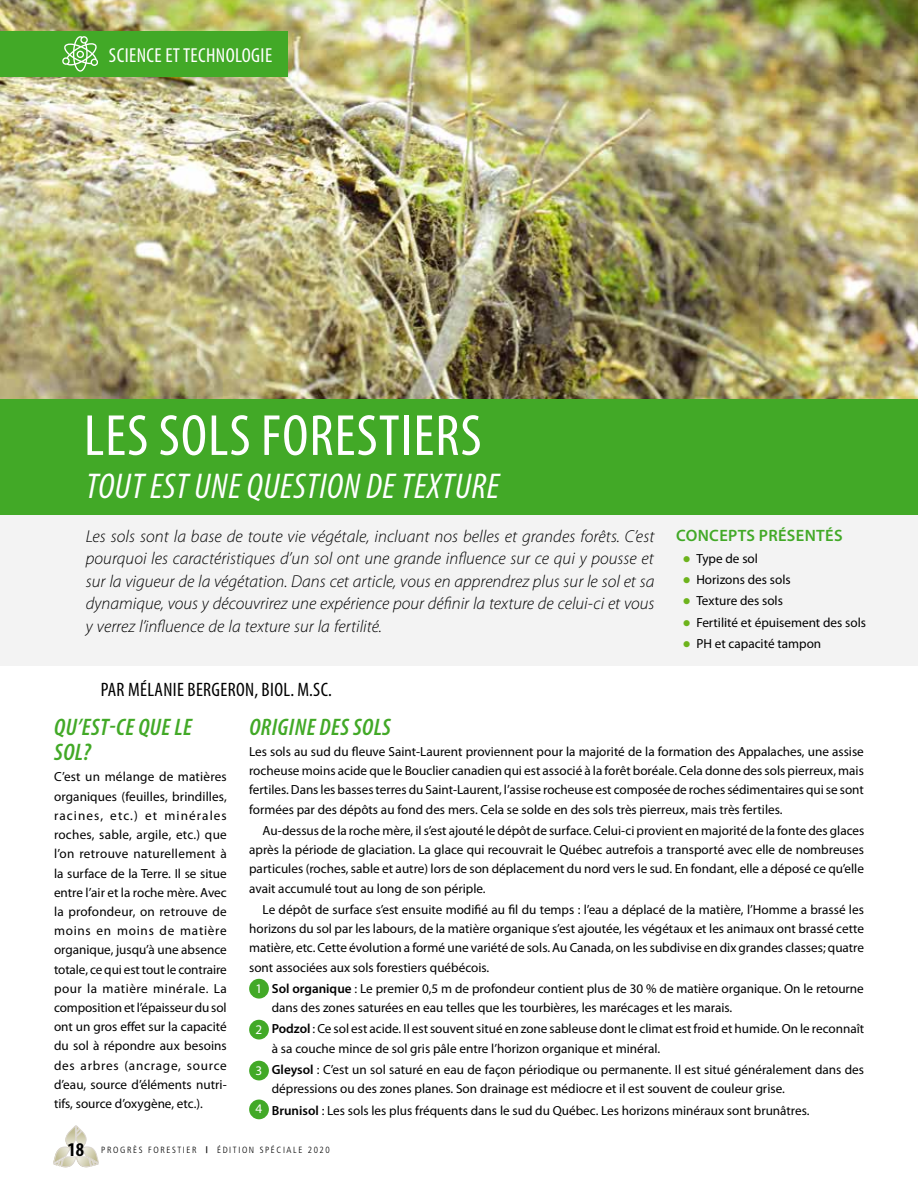
<style>
.page{position:relative;width:918px;height:1188px;background:#fff}
.page>*{position:absolute;margin:0;border:0;box-sizing:border-box;transform-origin:0 0}
.t1{font:condensed 58.5px "Myriad Pro";letter-spacing:.02em;color:#fff}
.t2{font:italic condensed 36px "Myriad Pro";letter-spacing:.02em;color:#fff}
.t3{font:italic 600 condensed 24px/25.5px "Myriad Pro";letter-spacing:.02em;color:#42a927}
.t4{font:condensed 20.25px "Myriad Pro";letter-spacing:.02em;color:#fff}
.t5{font:condensed 19.5px "Myriad Pro";letter-spacing:.02em;color:#000}
.t6{font:italic 300 17.25px/22.5px "Myriad Pro";color:#000;text-align:justify}
.t7{font:600 16.5px "Myriad Pro";letter-spacing:.02em;color:#42a927}
.t8{font:13.2px/19.2px "Myriad Pro";color:#000;text-align:justify}
.t9{font:13.2px "Myriad Pro";color:#fff}
.t10{font:300 condensed 9px "Frutiger";letter-spacing:.18em;color:#000}
.s1{font-weight:600}
.s2{font-family:"Myriad Pro";font-weight:700;font-size:19.5px}
.s3{font-weight:700;font-stretch:normal}
</style>
<div class="page">
<svg style="left:53px;top:1126px;width:46px;height:41px"></svg>
<img style="left:0;top:0;width:918px;height:399px">
<div style="left:0;top:514px;width:918px;height:151px;background:#f3f3f3"></div>
<div style="left:0;top:399px;width:918px;height:115px;background:#42a927"></div>
<div style="left:0;top:31px;width:287px;height:46px;background:#42a927"></div>
<svg style="left:62px;top:36px;width:36px;height:36px"></svg>
<div style="left:249px;top:979px;width:20px;height:20px;background:#42a927;border-radius:50%"></div>
<div style="left:249px;top:1020px;width:20px;height:20px;background:#42a927;border-radius:50%"></div>
<div style="left:249px;top:1061px;width:20px;height:19px;background:#42a927;border-radius:50%"></div>
<div style="left:249px;top:1100px;width:20px;height:19px;background:#42a927;border-radius:50%"></div>
<h3 class="t4" style="left:109px;top:43px;width:165px">SCIENCE ET TECHNOLOGIE</h3>
<h1 class="t1" style="left:84px;top:400px;width:399px">LES SOLS FORESTIERS</h1>
<h2 class="t2" style="left:86px;top:464px;width:415px">TOUT EST UNE QUESTION DE TEXTURE</h2>
<p class="t6" style="left:86px;top:525px;width:570px">Les sols sont la base de toute vie végétale, incluant nos belles et grandes forêts. C’est pourquoi les caractéristiques d’un sol ont une grande influence sur ce qui y pousse et sur la vigueur de la végétation. Dans cet article, vous en apprendrez plus sur le sol et sa dynamique, vous y découvrirez une expérience pour définir la texture de celui-ci et vous y verrez l’influence de la texture sur la fertilité.</p>
<h3 class="t5" style="left:101px;top:677px;width:233px">PAR MÉLANIE BERGERON, BIOL. M.SC.</h3>
<p class="t7" style="left:676px;top:525px;width:168px">CONCEPTS PRÉSENTÉS</p>
<p class="t8" style="left:696px;top:547px;width:171px;line-height:21.3px;text-align:left">Type de sol<br>Horizons des sols<br>Texture des sols<br>Fertilité et épuisement des sols<br>PH et capacité tampon</p>
<h3 class="t3" style="left:54px;top:714px;width:139px">QU’EST-CE QUE LE<br>SOL?</h3>
<p class="t8" style="left:54px;top:767px;width:174px">C’est un mélange de matières organiques (feuilles, brindilles, racines, etc.) et minérales roches, sable, argile, etc.) que l’on retrouve naturellement à la surface de la Terre. Il se situe entre l’air et la roche mère. Avec la profondeur, on retrouve de moins en moins de matière organique, jusqu’à une absence totale, ce qui est tout le contraire pour la matière minérale. La composition et l’épaisseur du sol ont un gros effet sur la capacité du sol à répondre aux besoins des arbres (ancrage, source d’eau, source d’éléments nutri&shy;tifs, source d’oxygène, etc.).</p>
<h3 class="t3" style="left:249px;top:714px;width:143px">ORIGINE DES SOLS</h3>
<p class="t8" style="left:249px;top:742px;width:616px">Les sols au sud du fleuve Saint-Laurent proviennent pour la majorité de la formation des Appalaches, une assise rocheuse moins acide que le Bouclier canadien qui est associé à la forêt boréale. Cela donne des sols pierreux, mais fertiles. Dans les basses terres du Saint-Laurent, l’assise rocheuse est composée de roches sédimentaires qui se sont formées par des dépôts au fond des mers. Cela se solde en des sols très pierreux, mais très fertiles.</p>
<p class="t8" style="left:249px;top:821px;width:617px;text-indent:14px">Au-dessus de la roche mère, il s’est ajouté le dépôt de surface. Celui-ci provient en majorité de la fonte des glaces après la période de glaciation. La glace qui recouvrait le Québec autrefois a transporté avec elle de nombreuses particules (roches, sable et autre) lors de son déplacement du nord vers le sud. En fondant, elle a déposé ce qu’elle avait accumulé tout au long de son périple.</p>
<p class="t8" style="left:249px;top:900px;width:616px;text-indent:14px">Le dépôt de surface s’est ensuite modifié au fil du temps : l’eau a déplacé de la matière, l’Homme a brassé les horizons du sol par les labours, de la matière organique s’est ajoutée, les végétaux et les animaux ont brassé cette matière, etc. Cette évolution a formé une variété de sols. Au Canada, on les subdivise en dix grandes classes; quatre sont associées aux sols forestiers québécois.</p>
<p class="t8" style="left:272px;top:979px;width:594px"><span class="s1">Sol organique</span> : Le premier 0,5 m de profondeur contient plus de 30 % de matière organique. On le retourne dans des zones saturées en eau telles que les tourbières, les marécages et les marais.</p>
<p class="t8" style="left:272px;top:1019px;width:594px"><span class="s1">Podzol</span> : Ce sol est acide. Il est souvent situé en zone sableuse dont le climat est froid et humide. On le reconnaît à sa couche mince de sol gris pâle entre l’horizon organique et minéral.</p>
<p class="t8" style="left:272px;top:1060px;width:594px"><span class="s1">Gleysol</span> : C’est un sol saturé en eau de façon périodique ou permanente. Il est situé généralement dans des dépressions ou des zones planes. Son drainage est médiocre et il est souvent de couleur grise.</p>
<p class="t8" style="left:272px;top:1100px;width:539px"><span class="s1">Brunisol</span> : Les sols les plus fréquents dans le sud du Québec. Les horizons minéraux sont brunâtres.</p>
<p class="t9" style="left:256px;top:980px;width:8px">1</p>
<p class="t9" style="left:256px;top:1021px;width:8px">2</p>
<p class="t9" style="left:256px;top:1062px;width:8px">3</p>
<p class="t9" style="left:256px;top:1101px;width:8px">4</p>
<p class="t10" style="left:68px;top:1145px;width:264px"><span class="s2">18</span> PROGRÈS FORESTIER <span class="s3">|</span> ÉDITION SPÉCIALE 2020</p>
</div>
